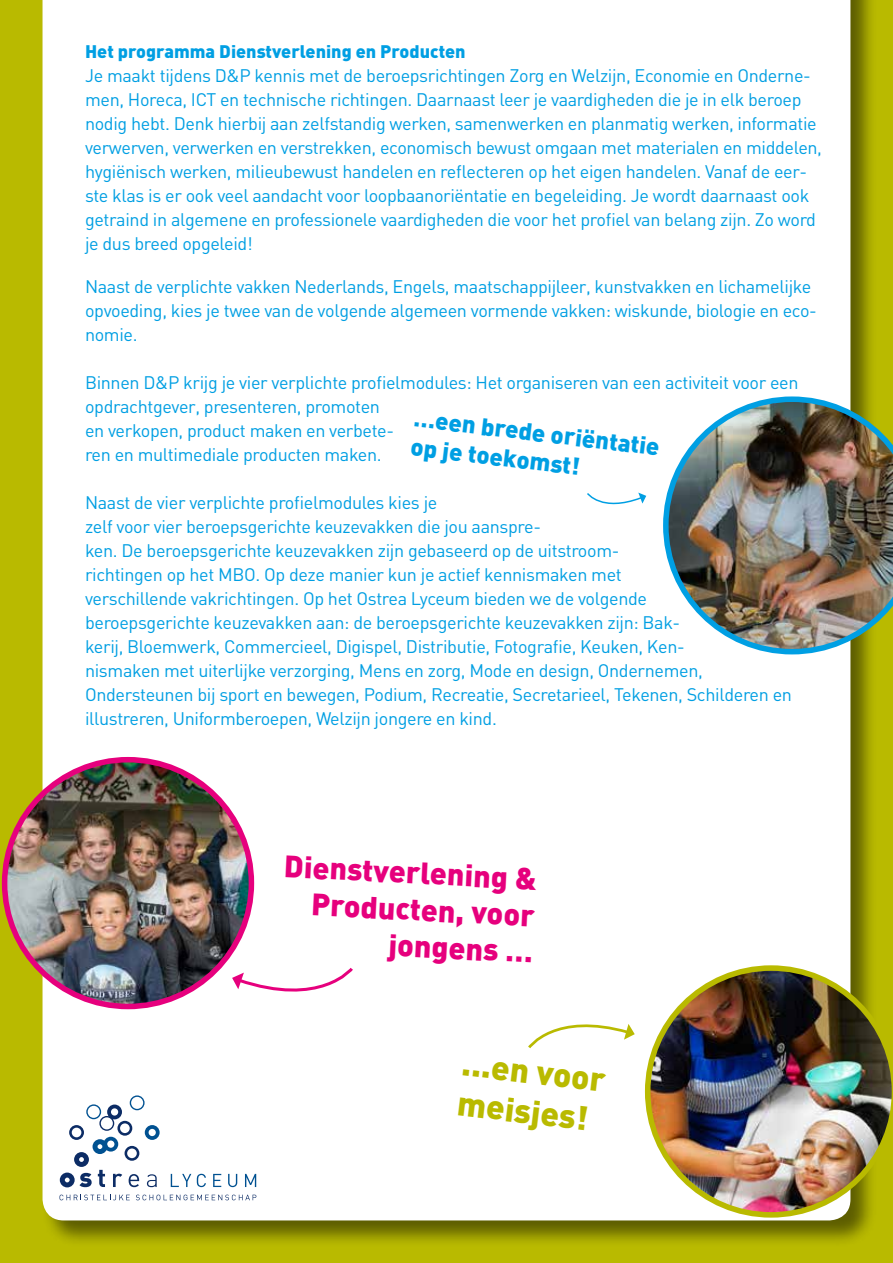
<style>
.page{position:relative;width:893px;height:1263px;background:#b9ba00}
.page>*{position:absolute;margin:0;border:0;box-sizing:border-box;transform-origin:0 0}
.t1{font:900 33.3px/39.9px "DIN";color:#b9ba00}
.t2{font:900 30.45px/36.5px "DIN";color:#e6007d;text-align:right}
.t3{font:900 24px/29px "DIN";color:#009fe3}
.t4{font:18px/24px "DIN";letter-spacing:-.02em;color:#009fe3}
.t5{font:900 18px "DIN";color:#009fe3}
</style>
<div class="page">
<div style="left:41px;top:0;width:836px;height:1247px;background:#000;opacity:.5"></div>
<div style="left:43px;top:0;width:807px;height:1220px;background:#fff"></div>
<svg style="left:171px;top:1174px;width:20px;height:13px"></svg>
<svg style="left:197px;top:1174px;width:9px;height:13px"></svg>
<svg style="left:213px;top:1174px;width:8px;height:13px"></svg>
<svg style="left:228px;top:1174px;width:9px;height:13px"></svg>
<svg style="left:245px;top:1174px;width:11px;height:13px"></svg>
<svg style="left:60px;top:1194px;width:70px;height:6px"></svg>
<svg style="left:136px;top:1194px;width:120px;height:6px"></svg>
<svg style="left:60px;top:1095px;width:100px;height:92px;background:#d3dbe6"></svg>
<img style="left:5px;top:760px;width:246px;height:246px;border-radius:120px">
<div style="left:2px;top:757px;width:252px;height:252px;border:6px solid #e6007d;border-radius:50%"></div>
<img style="left:645px;top:965px;width:247px;height:252px">
<svg style="left:232px;top:966px;width:123px;height:42px;background:#fce9f3"></svg>
<svg style="left:586px;top:492px;width:60px;height:21px"></svg>
<img style="left:663px;top:396px;width:230px;height:258px">
<svg style="left:526px;top:1011px;width:109px;height:39px;background:#f9f9e9"></svg>
<p class="t5" style="left:85px;top:39px;width:382px">Het programma Dienstverlening en Producten</p>
<p class="t4" style="left:85px;top:63px;width:738px">Je maakt tijdens D&amp;P kennis met de beroepsrichtingen Zorg en Welzijn, Economie en Onderne&shy;men, Horeca, ICT en technische richtingen. Daarnaast leer je vaardigheden die je in elk beroep nodig hebt. Denk hierbij aan zelfstandig werken, samenwerken en planmatig werken, informatie verwerven, verwerken en verstrekken, economisch bewust omgaan met materialen en middelen, hygiënisch werken, milieubewust handelen en reflecteren op het eigen handelen. Vanaf de eer&shy;ste klas is er ook veel aandacht voor loopbaanoriëntatie en begeleiding. Je wordt daarnaast ook getraind in algemene en professionele vaardigheden die voor het profiel van belang zijn. Zo word je dus breed opgeleid!</p>
<p class="t4" style="left:85px;top:275px;width:733px">Naast de verplichte vakken Nederlands, Engels, maatschappijleer, kunstvakken en lichamelijke opvoeding, kies je twee van de volgende algemeen vormende vakken: wiskunde, biologie en eco&shy;nomie.</p>
<p class="t4" style="left:85px;top:371px;width:715px">Binnen D&amp;P krijg je vier verplichte profielmodules: Het organiseren van een activiteit voor een opdrachtgever, presenteren, promoten<br>en verkopen, product maken en verbete-<br>ren en multimediale producten maken.</p>
<p class="t4" style="left:85px;top:490px;width:708px">Naast de vier verplichte profielmodules kies je<br>zelf voor vier beroepsgerichte keuzevakken die jou aanspre-<br>ken. De beroepsgerichte keuzevakken zijn gebaseerd op de uitstroom-<br>richtingen op het MBO. Op deze manier kun je actief kennismaken met<br>verschillende vakrichtingen. Op het Ostrea Lyceum bieden we de volgende<br>beroepsgerichte keuzevakken aan: de beroepsgerichte keuzevakken zijn: Bak-<br>kerij, Bloemwerk, Commercieel, Digispel, Distributie, Fotografie, Keuken, Ken-<br>nismaken met uiterlijke verzorging, Mens en zorg, Mode en design, Ondernemen, Ondersteunen bij sport en bewegen, Podium, Recreatie, Secretarieel, Tekenen, Schilderen en illustreren, Uniformberoepen, Welzijn jongere en kind.</p>
<h3 class="t3" style="left:416px;top:402px;width:249px;rotate:7deg">…een brede oriëntatie op je toekomst!</h3>
<h2 class="t2" style="left:285px;top:846px;width:254px;rotate:3deg">Dienstverlening &amp;<br>Producten, voor jongens …</h2>
<h1 class="t1" style="left:465px;top:1041px;width:146px;rotate:7deg">...en voor meisjes!</h1>
</div>
